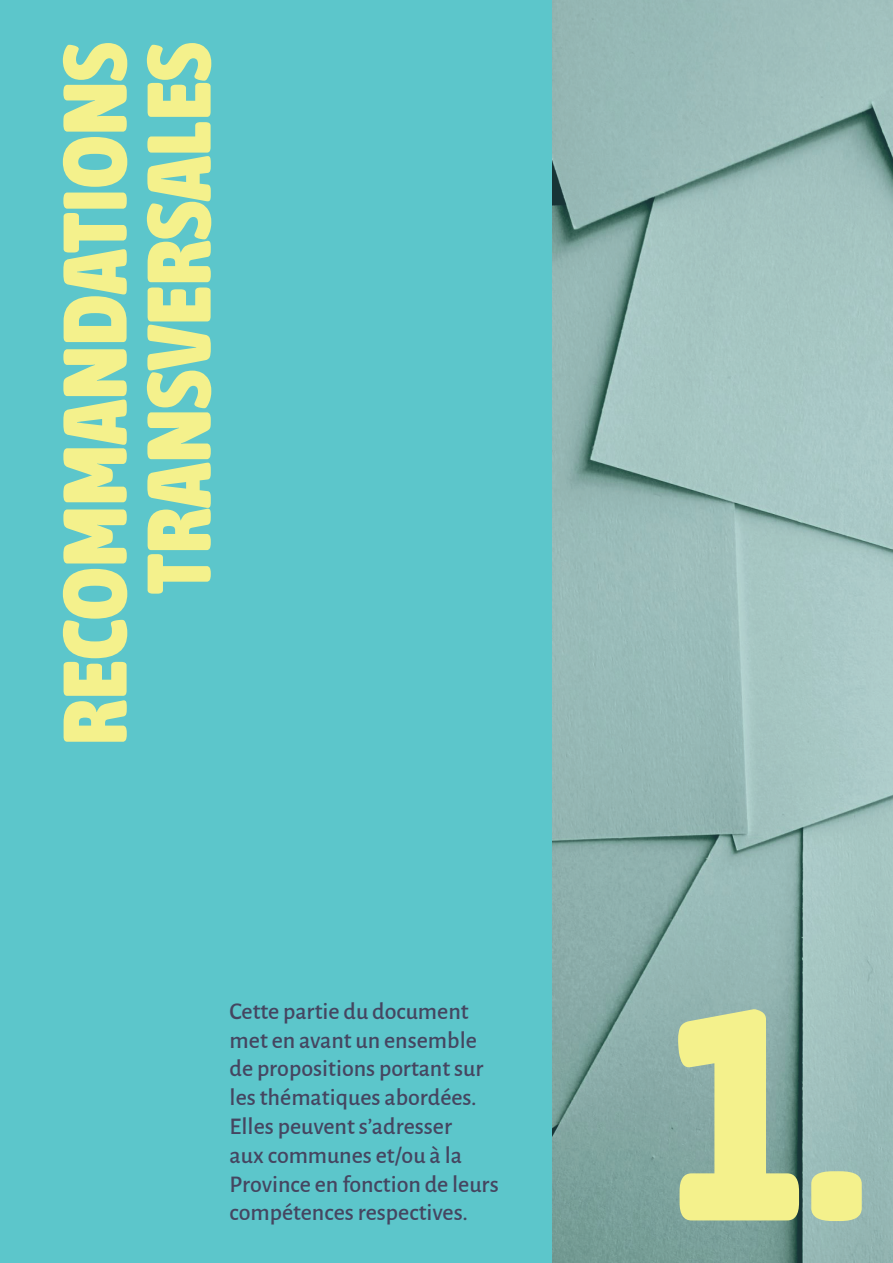
<style>
.page{position:relative;width:893px;height:1263px;background:#5cc6cb}
.page>*{position:absolute;margin:0;border:0;box-sizing:border-box;transform-origin:0 0}
.t1{font:900 300px "Asap Condensed";color:#f4f18c}
.t2{font:900 90px/84px "Asap Condensed";letter-spacing:.01em;color:#f4f18c;text-align:right}
.t3{font:500 24px/28.8px "Alegreya Sans";color:#454560}
</style>
<div class="page">
<img style="left:553px;top:0;width:340px;height:1263px">
<h2 class="t2" style="left:47px;top:745px;width:703px;rotate:-90deg">RECOMMANDATIONS<br>TRANSVERSALES</h2>
<p class="t3" style="left:230px;top:995px;width:271px">Cette partie du document met en avant un ensemble de propositions portant sur les thématiques abordées.<br>Elles peuvent s’adresser<br>aux communes et/ou à la<br>Province en fonction de leurs compétences respectives.</p>
<h1 class="t1" style="left:669px;top:898px;width:196px">1.</h1>
</div>
